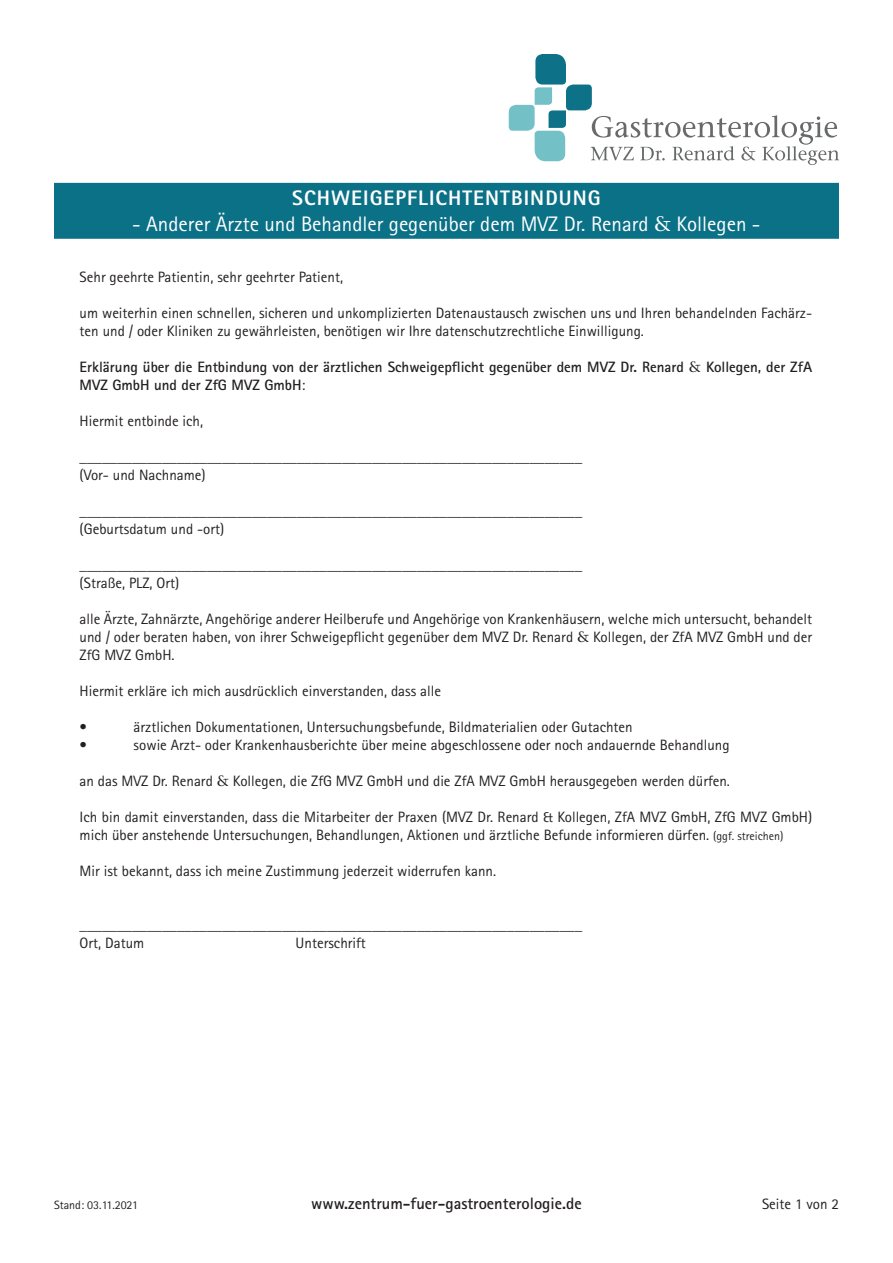
<style>
.page{position:relative;width:893px;height:1263px;background:#fff}
.page>*{position:absolute;margin:0;border:0;box-sizing:border-box;transform-origin:0 0}
.t1{font:21px "Rotis Sans Serif Std";color:#fff}
.t2{font:800 21px "Rotis Sans Serif Std";letter-spacing:.05em;color:#fff}
.t3{font:700 16.5px "Rotis Sans Serif Pro";color:#231f20}
.t4{font:15px/18px "Rotis Sans Serif Pro";color:#231f20}
.t5{font:700 15px/18px "Rotis Sans Serif Pro";color:#231f20}
.t6{font:12px "Rotis Sans Serif Pro";color:#231f20}
.s1{font-family:"Stone Serif Std";font-weight:500}
.s2{font-weight:400}
.s3{font-size:12px}
</style>
<div class="page">
<svg style="left:509px;top:54px;width:330px;height:111px"></svg>
<div style="left:54px;top:183px;width:785px;height:56px;background:#0b7187;border:2px solid #0b7187"></div>
<p class="t2" style="left:292px;top:185px;width:310px">SCHWEIGEPFLICHTENTBINDUNG</p>
<p class="t1" style="left:132px;top:211px;width:630px">- Anderer Ärzte und Behandler gegenüber dem MVZ Dr. Renard <span class="s1">&amp;</span> Kollegen -</p>
<p class="t4" style="left:80px;top:268px;width:265px">Sehr geehrte Patientin, sehr geehrter Patient,</p>
<p class="t4" style="left:80px;top:304px;width:734px">um weiterhin einen schnellen, sicheren und unkomplizierten Datenaustausch zwischen uns und Ihren behandelnden Fachärz&shy;ten und / oder Kliniken zu gewährleisten, benötigen wir Ihre datenschutzrechtliche Einwilligung.</p>
<p class="t5" style="left:80px;top:358px;width:734px">Erklärung über die Entbindung von der ärztlichen Schweigepflicht gegenüber dem MVZ Dr. Renard <span class="s1">&amp;</span> Kollegen, der ZfA<br>MVZ GmbH und der ZfG MVZ GmbH<span class="s2">:</span></p>
<p class="t4" style="left:80px;top:412px;width:125px">Hiermit entbinde ich,</p>
<p class="t4" style="left:80px;top:448px;width:504px">___________________________________________________________________</p>
<p class="t4" style="left:80px;top:466px;width:128px">(Vor- und Nachname)</p>
<p class="t4" style="left:80px;top:502px;width:504px">___________________________________________________________________</p>
<p class="t4" style="left:80px;top:520px;width:146px">(Geburtsdatum und -ort)</p>
<p class="t4" style="left:80px;top:556px;width:504px">___________________________________________________________________</p>
<p class="t4" style="left:80px;top:574px;width:101px">(Straße, PLZ, Ort)</p>
<p class="t4" style="left:80px;top:610px;width:734px;text-align:justify">alle Ärzte, Zahnärzte, Angehörige anderer Heilberufe und Angehörige von Krankenhäusern, welche mich untersucht, behandelt und / oder beraten haben, von ihrer Schweigepflicht gegenüber dem MVZ Dr. Renard <span class="s1">&amp;</span> Kollegen, der ZfA MVZ GmbH und der ZfG MVZ GmbH.</p>
<p class="t4" style="left:80px;top:682px;width:363px">Hiermit erkläre ich mich ausdrücklich einverstanden, dass alle</p>
<p class="t4" style="left:80px;top:718px;width:9px">•</p>
<p class="t4" style="left:134px;top:718px;width:501px">ärztlichen Dokumentationen, Untersuchungsbefunde, Bildmaterialien oder Gutachten</p>
<p class="t4" style="left:80px;top:736px;width:9px">•</p>
<p class="t4" style="left:134px;top:736px;width:597px">sowie Arzt- oder Krankenhausberichte über meine abgeschlossene oder noch andauernde Behandlung</p>
<p class="t4" style="left:80px;top:772px;width:652px">an das MVZ Dr. Renard <span class="s1">&amp;</span> Kollegen, die ZfG MVZ GmbH und die ZfA MVZ GmbH herausgegeben werden dürfen.</p>
<p class="t4" style="left:80px;top:808px;width:734px">Ich bin damit einverstanden, dass die Mitarbeiter der Praxen (MVZ Dr. Renard &amp; Kollegen, ZfA MVZ GmbH, ZfG MVZ GmbH) mich über anstehende Untersuchungen, Behandlungen, Aktionen und ärztliche Befunde informieren dürfen. <span class="s3">(ggf. streichen)</span></p>
<p class="t4" style="left:80px;top:862px;width:418px">Mir ist bekannt, dass ich meine Zustimmung jederzeit widerrufen kann.</p>
<p class="t4" style="left:80px;top:916px;width:504px">___________________________________________________________________</p>
<p class="t4" style="left:80px;top:934px;width:66px">Ort, Datum</p>
<p class="t4" style="left:296px;top:934px;width:72px">Unterschrift</p>
<p class="t6" style="left:54px;top:1198px;width:86px">Stand: 03.11.2021</p>
<p class="t3" style="left:311px;top:1193px;width:272px">www.zentrum-fuer-gastroenterologie.de</p>
<p class="t4" style="left:762px;top:1195px;width:78px">Seite 1 von 2</p>
</div>
